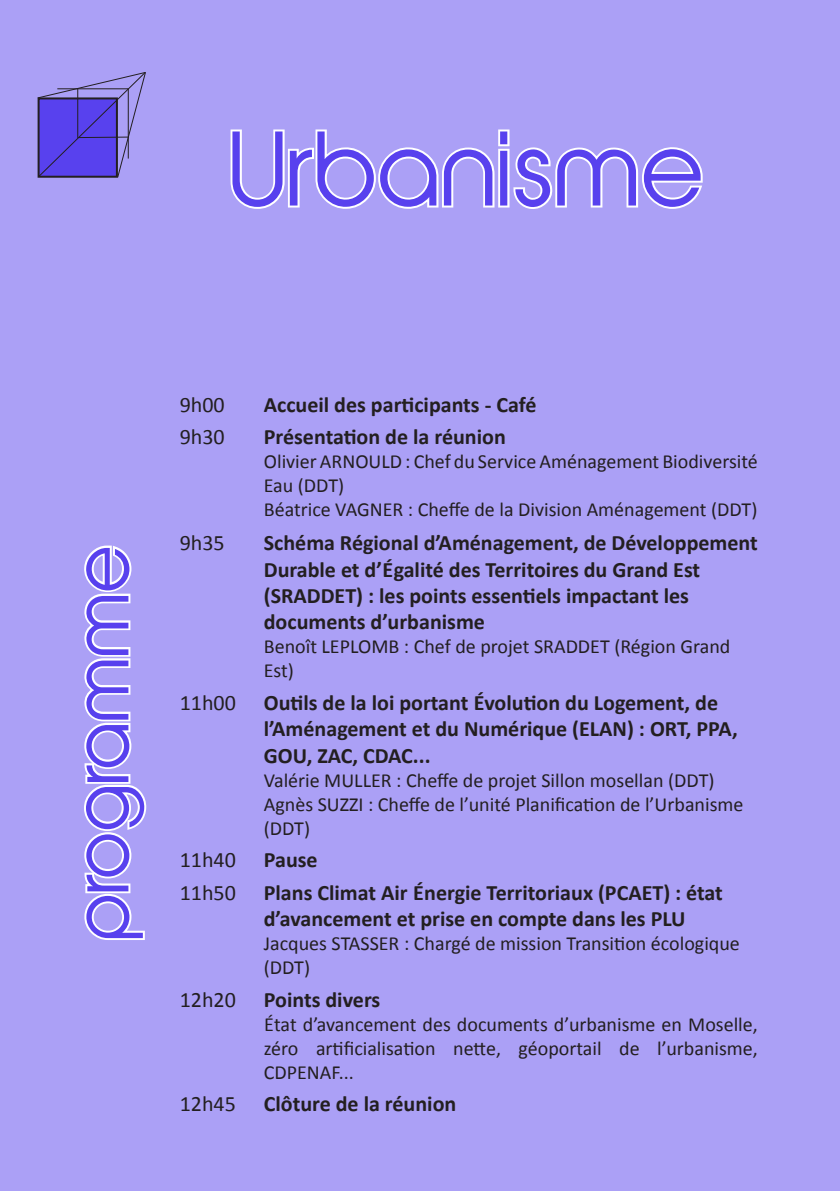
<style>
.page{position:relative;width:840px;height:1191px;background:#fff}
.page>*{position:absolute;margin:0;border:0;box-sizing:border-box;transform-origin:0 0}
.t1{font:96px "Abeatby Kai";color:#5841ee}
.t2{font:72px "Abeatby Kai";letter-spacing:-.005em;color:#5841ee}
.t3{font:700 22px/26.4px "Calibri";color:#231f20}
.t4{font:22px "Calibri";color:#231f20}
.t5{font:20px/24px "Calibri";color:#231f20}
</style>
<div class="page">
<div style="left:0;top:0;width:839px;height:1191px;background:#aba0f6"></div>
<svg style="left:230px;top:129px;width:473px;height:80px"></svg>
<svg style="left:84px;top:545px;width:63px;height:395px"></svg>
<svg style="left:37px;top:72px;width:109px;height:106px"></svg>
<hr style="left:57px;top:88px;width:71px;height:1px;background:#231f20">
<hr style="left:128px;top:89px;width:1px;height:70px;background:#231f20">
<hr style="left:77px;top:89px;width:1px;height:49px;background:#231f20">
<hr style="left:77px;top:137px;width:51px;height:1px;background:#231f20">
<p class="t1" style="left:232px;top:130px;width:476px">Urbanisme</p>
<p class="t2" style="left:72px;top:938px;width:397px;rotate:-90deg">programme</p>
<p class="t4" style="left:179px;top:390px;width:47px">9h00</p>
<p class="t3" style="left:264px;top:391px;width:274px">Accueil des participants - Café</p>
<p class="t4" style="left:179px;top:423px;width:47px">9h30</p>
<p class="t3" style="left:264px;top:423px;width:243px">Présentation de la réunion</p>
<p class="t5" style="left:264px;top:449px;width:495px">Olivier ARNOULD : Chef du Service Aménagement Biodiversité<br>Eau (DDT)</p>
<p class="t5" style="left:264px;top:497px;width:495px">Béatrice VAGNER : Cheffe de la Division Aménagement (DDT)</p>
<p class="t4" style="left:179px;top:529px;width:47px">9h35</p>
<p class="t3" style="left:264px;top:529px;width:495px">Schéma Régional d’Aménagement, de Développement Durable et d’Égalité des Territoires du Grand Est (SRADDET) : les points essentiels impactant les documents d’urbanisme</p>
<p class="t5" style="left:264px;top:635px;width:468px">Benoît LEPLOMB : Chef de projet SRADDET (Région Grand<br>Est)</p>
<p class="t4" style="left:179px;top:688px;width:58px">11h00</p>
<p class="t3" style="left:264px;top:689px;width:475px">Outils de la loi portant Évolution du Logement, de l’Aménagement et du Numérique (ELAN) : ORT, PPA,<br>GOU, ZAC, CDAC...</p>
<p class="t5" style="left:264px;top:768px;width:452px">Valérie MULLER : Cheffe de projet Sillon mosellan (DDT)</p>
<p class="t5" style="left:264px;top:792px;width:481px">Agnès SUZZI : Cheffe de l’unité Planification de l’Urbanisme (DDT)</p>
<p class="t4" style="left:179px;top:846px;width:58px">11h40</p>
<p class="t3" style="left:264px;top:846px;width:55px">Pause</p>
<p class="t4" style="left:179px;top:878px;width:58px">11h50</p>
<p class="t3" style="left:264px;top:879px;width:460px">Plans Climat Air Énergie Territoriaux (PCAET) : état d’avancement et prise en compte dans les PLU</p>
<p class="t5" style="left:264px;top:931px;width:477px">Jacques STASSER : Chargé de mission Transition écologique (DDT)</p>
<p class="t4" style="left:179px;top:985px;width:58px">12h20</p>
<p class="t3" style="left:264px;top:986px;width:118px">Points divers</p>
<p class="t5" style="left:264px;top:1012px;width:495px;text-align:justify">État d’avancement des documents d’urbanisme en Moselle, zéro artificialisation nette, géoportail de l’urbanisme, CDPENAF...</p>
<p class="t4" style="left:179px;top:1090px;width:58px">12h45</p>
<p class="t3" style="left:264px;top:1090px;width:194px">Clôture de la réunion</p>
</div>
